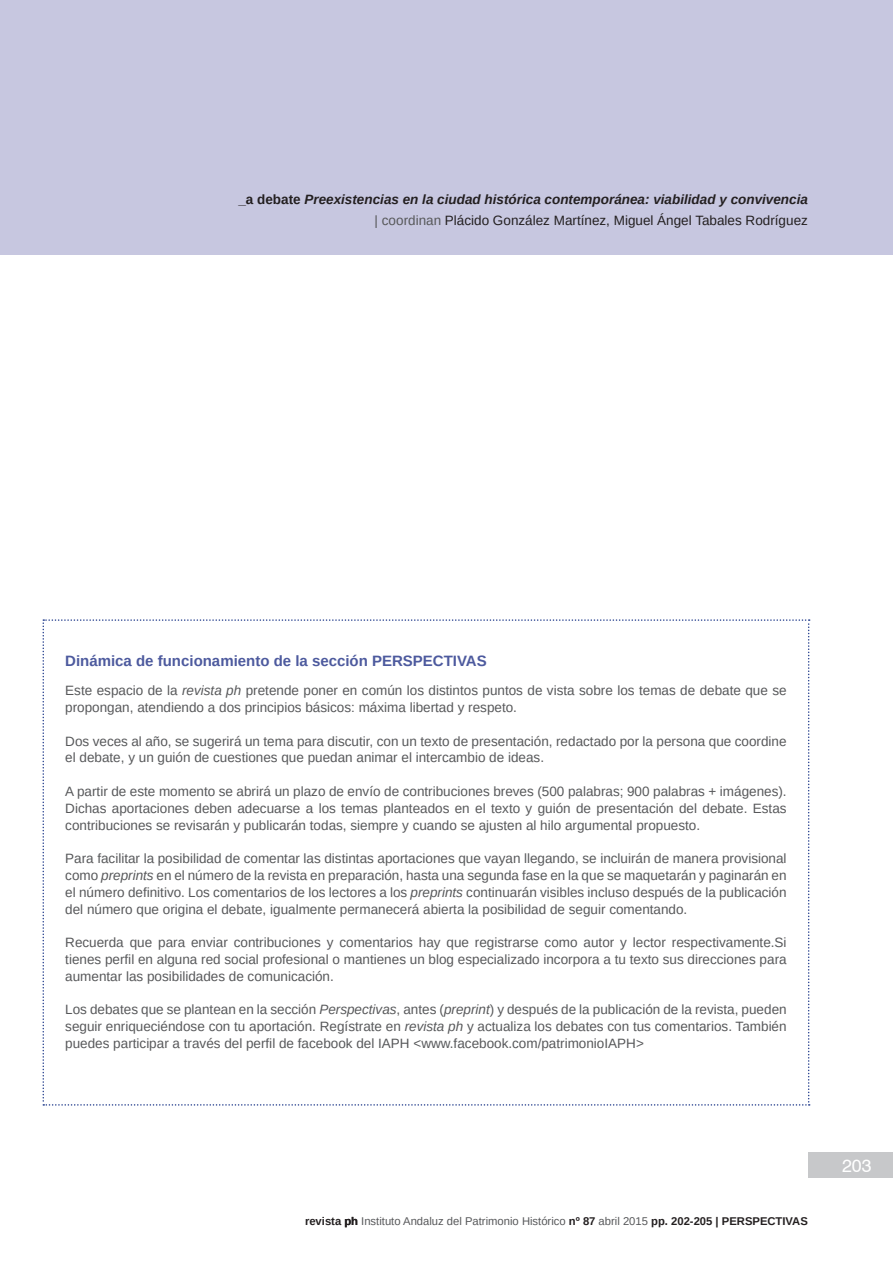
<style>
.page{position:relative;width:893px;height:1263px;background:#fff}
.page>*{position:absolute;margin:0;border:0;box-sizing:border-box;transform-origin:0 0}
.t1{font:18px "Swiss 721 BT";color:#fff}
.Rango_2{font:700 15px "Arimo";color:#4d5a9e}
.t2{font:13.5px/16.8px "Arimo";color:#57585a;text-align:justify}
.t3{font:italic 700 13.5px/21px "Arimo";color:#231f20;text-align:right}
.t4{font:11.25px "Arimo";color:#57585a}
.s1{font-style:normal}
.s2{font-weight:400;font-style:normal;color:#57585a}
.s3{font-weight:400;font-style:normal}
.s4{font-style:italic}
.s5{font-weight:700;color:#231f20}
</style>
<div class="page">
<div style="left:0;top:0;width:893px;height:255px;background:#c7c7e0"></div>
<div style="left:808px;top:1152px;width:85px;height:26px;background:#c7c8ca"></div>
<svg style="left:43px;top:619px;width:767px;height:487px"></svg>
<p class="t3" style="left:238px;top:189px;width:571px"><span class="s1">_a debate</span> Preexistencias en la ciudad histórica contemporánea: viabilidad y convivencia <span class="s2">| coordinan</span> <span class="s3">Plácido González Martínez, Miguel Ángel Tabales Rodríguez</span></p>
<p class="Rango_2" style="left:65px;top:650px;width:318px">Dinámica de funcionamiento de la sección Pers</p>
<p class="Rango_2" style="left:413px;top:650px;width:20px">pectivas</p>
<p class="t2" style="left:65px;top:682px;width:723px">Este espacio de la <span class="s4">revista ph</span> pretende poner en común los distintos puntos de vista sobre los temas de debate que se propongan, atendiendo a dos principios básicos: máxima libertad y respeto.</p>
<p class="t2" style="left:65px;top:733px;width:723px">Dos veces al año, se sugerirá un tema para discutir, con un texto de presentación, redactado por la persona que coordine el debate, y un guión de cuestiones que puedan animar el intercambio de ideas.</p>
<p class="t2" style="left:65px;top:783px;width:723px">A partir de este momento se abrirá un plazo de envío de contribuciones breves (500 palabras; 900 palabras + imágenes).<br>Dichas aportaciones deben adecuarse a los temas planteados en el texto y guión de presentación del debate. Estas contribuciones se revisarán y publicarán todas, siempre y cuando se ajusten al hilo argumental propuesto.</p>
<p class="t2" style="left:65px;top:850px;width:723px">Para facilitar la posibilidad de comentar las distintas aportaciones que vayan llegando, se incluirán de manera provisional como <span class="s4">preprints</span> en el número de la revista en preparación, hasta una segunda fase en la que se maquetarán y paginarán en el número definitivo. Los comentarios de los lectores a los <span class="s4">preprints</span> continuarán visibles incluso después de la publicación del número que origina el debate, igualmente permanecerá abierta la posibilidad de seguir comentando.</p>
<p class="t2" style="left:65px;top:934px;width:723px">Recuerda que para enviar contribuciones y comentarios hay que registrarse como autor y lector respectivamente.Si tienes perfil en alguna red social profesional o mantienes un blog especializado incorpora a tu texto sus direcciones para aumentar las posibilidades de comunicación.</p>
<p class="t2" style="left:65px;top:1001px;width:723px">Los debates que se plantean en la sección <span class="s4">Perspectivas</span>, antes (<span class="s4">preprint</span>) y después de la publicación de la revista, pueden seguir enriqueciéndose con tu aportación. Regístrate en <span class="s4">revista ph</span> y actualiza los debates con tus comentarios. También puedes participar a través del perfil de facebook del IAPH &lt;www.facebook.com/patrimonioIAPH&gt;</p>
<p class="t4" style="left:305px;top:1213px;width:504px"><span class="s5">revista ph</span> Instituto Andaluz del Patrimonio Histórico <span class="s5">nº 87</span> abril 2015 <span class="s5">pp. 202-205 | pERSPECTIVAS</span></p>
<p class="t1" style="left:842px;top:1154px;width:31px">203</p>
</div>
